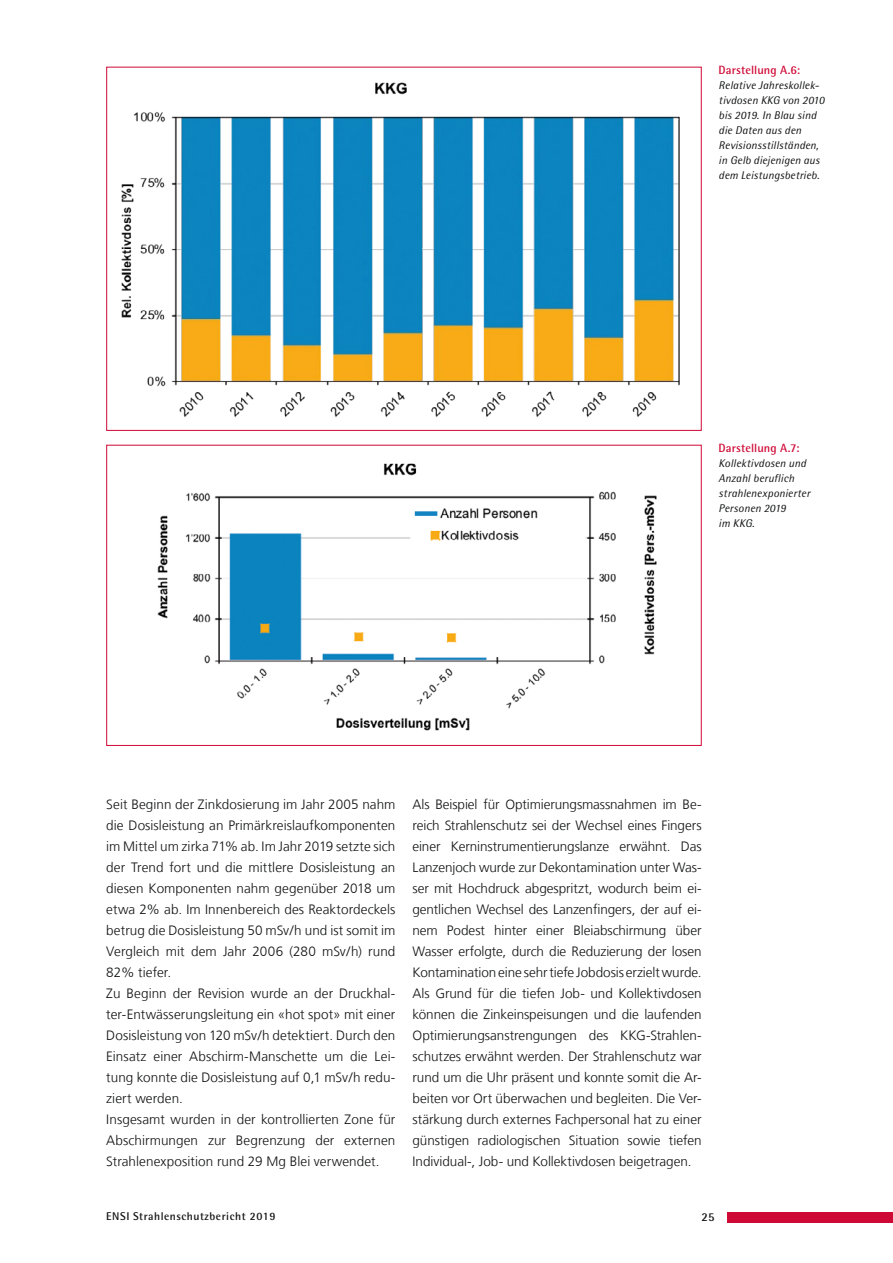
<style>
.page{position:relative;width:893px;height:1263px;background:#fff}
.page>*{position:absolute;margin:0;border:0;box-sizing:border-box;transform-origin:0 0}
.p_001_Grundschrift{font:300 13.5px/21px "Frutiger LT Com";color:#111212;text-align:justify}
.p_Bildlegende_neben{font:700 12px "Rotis Semi Sans Pro";letter-spacing:.005em;color:#cf0936}
.t1{font:700 12px "Rotis Semi Sans Pro";color:#111212}
.p_Bildlegende_neben-2{font:italic 11.25px/15px "Rotis Semi Sans Pro";letter-spacing:.01em;color:#111212}
.t2{font:700 11.25px "Rotis Semi Sans Pro";letter-spacing:.05em;color:#111212}
</style>
<div class="page">
<div style="left:727px;top:1212px;width:166px;height:10px;background:#cf0936"></div>
<img style="left:121px;top:82px;width:559px;height:336px">
<img style="left:157px;top:463px;width:500px;height:268px">
<div style="left:406px;top:505px;width:33px;height:16px;background:#fff"></div>
<div style="left:415px;top:511px;width:22px;height:5px;background:#1184c1"></div>
<p class="p_Bildlegende_neben" style="left:719px;top:62px;width:83px">Darstellung A.6:</p>
<p class="p_Bildlegende_neben-2" style="left:719px;top:77px;width:107px">Relative Jahreskollek&shy;tivdosen KKG von 2010 bis 2019. In Blau sind die Daten aus den<br>Revisionsstillständen, in Gelb diejenigen aus dem Leistungsbetrieb.</p>
<p class="p_Bildlegende_neben" style="left:719px;top:440px;width:82px">Darstellung A.7:</p>
<p class="p_Bildlegende_neben-2" style="left:719px;top:455px;width:93px">Kollektivdosen und<br>Anzahl beruflich strahlenexponierter<br>Personen 2019<br>im KKG.</p>
<p class="p_001_Grundschrift" style="left:106px;top:794px;width:291px">Seit Beginn der Zinkdosierung im Jahr 2005 nahm die Dosisleistung an Primärkreislaufkomponenten im Mittel um zirka 71% ab. Im Jahr 2019 setzte sich der Trend fort und die mittlere Dosisleistung an diesen Komponenten nahm gegenüber 2018 um etwa 2% ab. Im Innenbereich des Reaktordeckels betrug die Dosisleistung 50 mSv/h und ist somit im Vergleich mit dem Jahr 2006 (280 mSv/h) rund 82% tiefer.</p>
<p class="p_001_Grundschrift" style="left:106px;top:983px;width:291px">Zu Beginn der Revision wurde an der Druckhal&shy;ter-Entwässerungsleitung ein «hot spot» mit einer Dosisleistung von 120 mSv/h detektiert. Durch den Einsatz einer Abschirm-Manschette um die Lei&shy;tung konnte die Dosisleistung auf 0,1 mSv/h redu&shy;ziert werden.</p>
<p class="p_001_Grundschrift" style="left:106px;top:1109px;width:291px">Insgesamt wurden in der kontrollierten Zone für Abschirmungen zur Begrenzung der externen Strahlenexposition rund 29 Mg Blei verwendet.</p>
<p class="p_001_Grundschrift" style="left:412px;top:794px;width:291px">Als Beispiel für Optimierungsmassnahmen im Be&shy;reich Strahlenschutz sei der Wechsel eines Fingers einer Kerninstrumentierungslanze erwähnt. Das Lanzenjoch wurde zur Dekontamination unter Was&shy;ser mit Hochdruck abgespritzt, wodurch beim ei&shy;gentlichen Wechsel des Lanzenfingers, der auf ei&shy;nem Podest hinter einer Bleiabschirmung über Wasser erfolgte, durch die Reduzierung der losen Kontamination eine sehr tiefe Jobdosis erzielt wurde.</p>
<p class="p_001_Grundschrift" style="left:412px;top:983px;width:291px">Als Grund für die tiefen Job- und Kollektivdosen können die Zinkeinspeisungen und die laufenden Optimierungsanstrengungen des KKG-Strahlen&shy;schutzes erwähnt werden. Der Strahlenschutz war rund um die Uhr präsent und konnte somit die Ar&shy;beiten vor Ort überwachen und begleiten. Die Ver&shy;stärkung durch externes Fachpersonal hat zu einer günstigen radiologischen Situation sowie tiefen Individual-, Job- und Kollektivdosen beigetragen.</p>
<p class="t2" style="left:106px;top:1209px;width:171px">ENSI Strahlenschutzbericht 2019</p>
<p class="t1" style="left:702px;top:1210px;width:14px">25</p>
</div>
